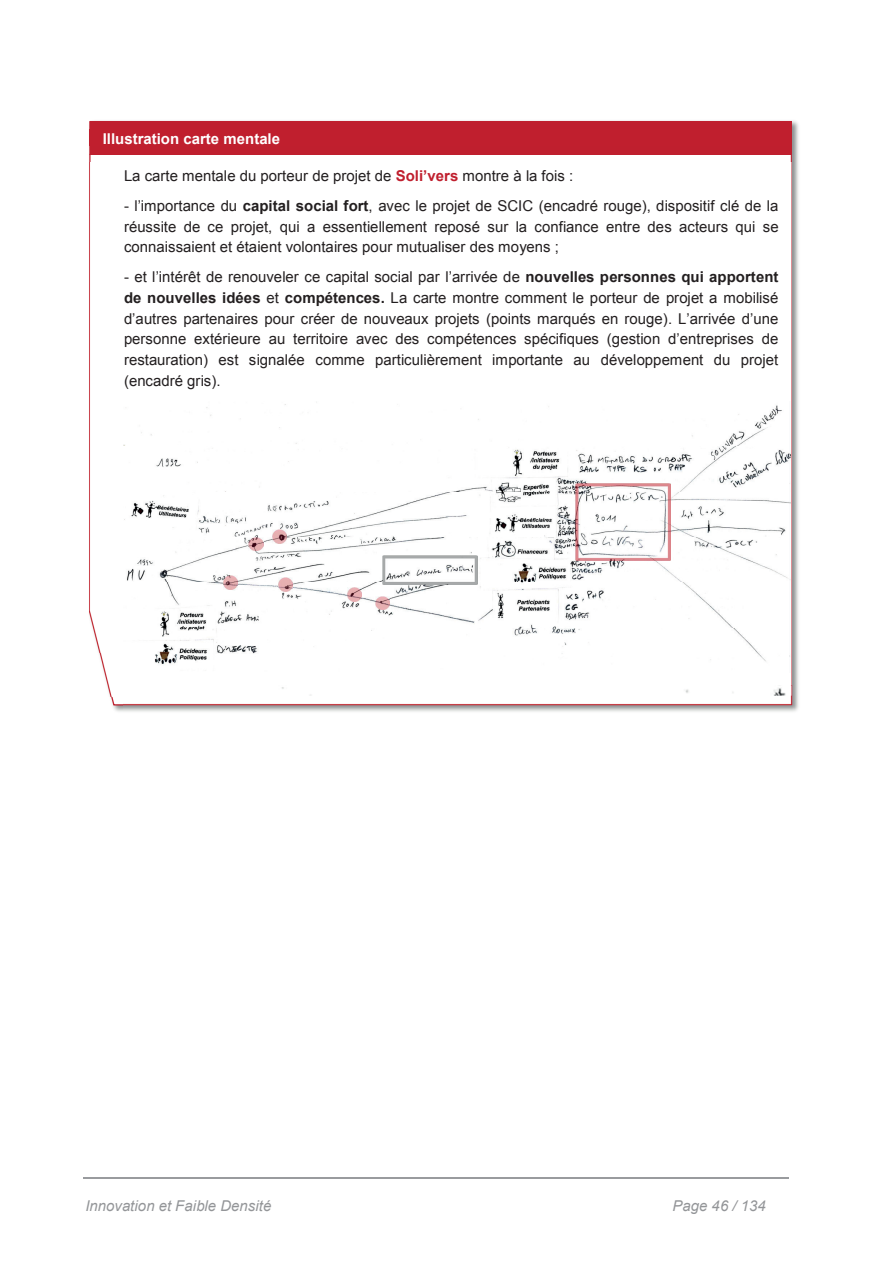
<style>
.page{position:relative;width:893px;height:1263px;background:#fff}
.page>*{position:absolute;margin:0;border:0;box-sizing:border-box;transform-origin:0 0}
.t1{font:15px/20.7px "Arial";color:#231f20;text-align:justify}
.t2{font:italic 15px "Arial";color:#939598}
.t3{font:700 15px "Arial";color:#fff}
.s1{font-weight:700;color:#c01f2e}
.s2{font-weight:700}
</style>
<div class="page">
<hr style="left:83px;top:1177px;width:706px;height:1px;background:#999b9e">
<img style="left:92px;top:120px;width:707px;height:592px">
<div style="left:89px;top:121px;width:703px;height:33px;background:#bf1f2e"></div>
<div style="left:90px;top:130px;width:701px;height:16px;background:#c01f2e"></div>
<img style="left:90px;top:163px;width:701px;height:533px">
<img style="left:124px;top:401px;width:667px;height:272px">
<img style="left:124px;top:686px;width:670px;height:26px">
<img style="left:249px;top:537px;width:14px;height:13px">
<img style="left:273px;top:530px;width:14px;height:13px">
<img style="left:279px;top:578px;width:14px;height:13px">
<img style="left:223px;top:576px;width:14px;height:13px">
<img style="left:348px;top:588px;width:14px;height:13px">
<img style="left:375px;top:596px;width:14px;height:13px">
<img style="left:575px;top:483px;width:95px;height:77px">
<img style="left:383px;top:556px;width:95px;height:29px">
<p class="t3" style="left:103px;top:129px;width:179px">Illustration carte mentale</p>
<p class="t1" style="left:124px;top:166px;width:451px">La carte mentale du porteur de projet de <span class="s1">Soli’vers</span> montre à la fois :</p>
<p class="t1" style="left:124px;top:195px;width:656px">- l’importance du <span class="s2">capital social fort</span>, avec le projet de SCIC (encadré rouge), dispositif clé de la réussite de ce projet, qui a essentiellement reposé sur la confiance entre des acteurs qui se connaissaient et étaient volontaires pour mutualiser des moyens ;</p>
<p class="t1" style="left:124px;top:266px;width:656px">- et l’intérêt de renouveler ce capital social par l’arrivée de <span class="s2">nouvelles personnes qui apportent de nouvelles idées</span> et <span class="s2">compétences.</span> La carte montre comment le porteur de projet a mobilisé d’autres partenaires pour créer de nouveaux projets (points marqués en rouge). L’arrivée d’une personne extérieure au territoire avec des compétences spécifiques (gestion d’entreprises de restauration) est signalée comme particulièrement importante au développement du projet (encadré gris).</p>
<p class="t2" style="left:86px;top:1196px;width:187px">Innovation et Faible Densité</p>
<p class="t2" style="left:672px;top:1196px;width:95px">Page 46 / 134</p>
</div>
